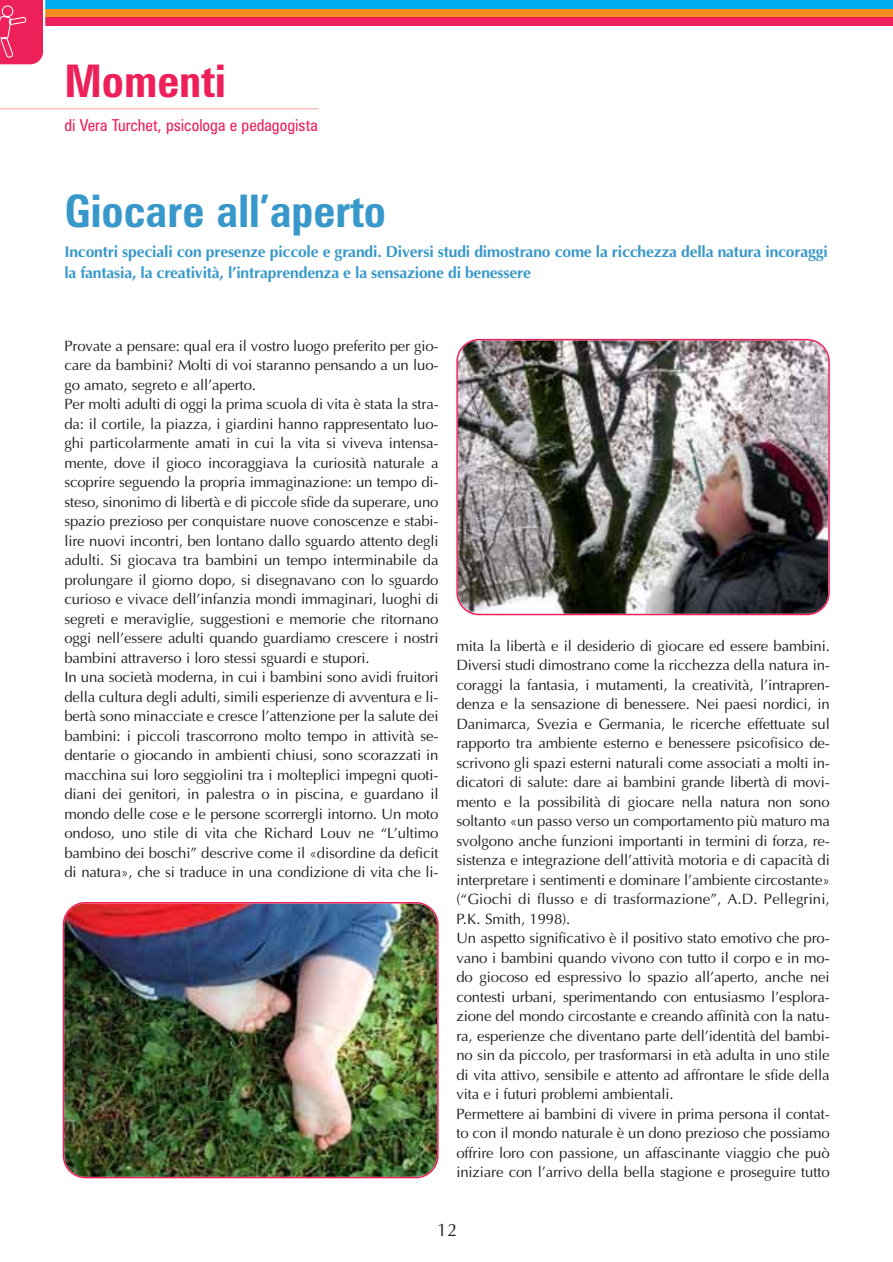
<style>
.page{position:relative;width:893px;height:1262px;background:#fff}
.page>*{position:absolute;margin:0;border:0;box-sizing:border-box;transform-origin:0 0}
.t1{font:700 condensed 45px "Zurich BT";color:#3898ca}
.t2{font:700 condensed 45px "Zurich BT";color:#ee2059}
.t3{font:18px "Optima";color:#231f20}
.t4{font:condensed 16.5px "Zurich BT";color:#ee2059}
.t5{font:700 15.75px/21px "Optima";letter-spacing:-.01em;color:#3898ca}
.t6{font:15px/19.5px "Optima";letter-spacing:-.01em;color:#231f20}
</style>
<div class="page">
<div style="left:1px;top:0;width:892px;height:9px;background:#00aeef"></div>
<div style="left:1px;top:9px;width:892px;height:9px;background:#f68b1e"></div>
<div style="left:1px;top:18px;width:892px;height:8px;background:#ee2059"></div>
<hr style="left:43px;top:0;width:2px;height:50px;background:#fff">
<svg style="left:0;top:0;width:43px;height:64px;background:#ef2f64"></svg>
<hr style="left:0;top:108px;width:319px;height:1px;background:#fac0be">
<img style="left:456px;top:339px;width:374px;height:276px">
<img style="left:63px;top:902px;width:376px;height:276px">
<h1 class="t2" style="left:64px;top:64px;width:163px">Momenti</h1>
<p class="t4" style="left:64px;top:120px;width:255px">di Vera Turchet, psicologa e pedagogista</p>
<h1 class="t1" style="left:64px;top:194px;width:323px">Giocare all’aperto</h1>
<p class="t5" style="left:64px;top:242px;width:765px">Incontri speciali con presenze piccole e grandi. Diversi studi dimostrano come la ricchezza della natura incoraggi la fantasia, la creatività, l’intraprendenza e la sensazione di benessere</p>
<p class="t6" style="left:64px;top:337px;width:376px">Provate a pensare: qual era il vostro luogo preferito per gio&shy;care da bambini? Molti di voi staranno pensando a un luo&shy;go amato, segreto e all’aperto.<br>Per molti adulti di oggi la prima scuola di vita è stata la stra&shy;da: il cortile, la piazza, i giardini hanno rappresentato luo&shy;ghi particolarmente amati in cui la vita si viveva intensa&shy;mente, dove il gioco incoraggiava la curiosità naturale a scoprire seguendo la propria immaginazione: un tempo di&shy;steso, sinonimo di libertà e di piccole sfide da superare, uno spazio prezioso per conquistare nuove conoscenze e stabi&shy;lire nuovi incontri, ben lontano dallo sguardo attento degli adulti. Si giocava tra bambini un tempo interminabile da prolungare il giorno dopo, si disegnavano con lo sguardo curioso e vivace dell’infanzia mondi immaginari, luoghi di segreti e meraviglie, suggestioni e memorie che ritornano oggi nell’essere adulti quando guardiamo crescere i nostri bambini attraverso i loro stessi sguardi e stupori.<br>In una società moderna, in cui i bambini sono avidi fruitori della cultura degli adulti, simili esperienze di avventura e li&shy;bertà sono minacciate e cresce l’attenzione per la salute dei bambini: i piccoli trascorrono molto tempo in attività se&shy;dentarie o giocando in ambienti chiusi, sono scorazzati in macchina sui loro seggiolini tra i molteplici impegni quoti&shy;diani dei genitori, in palestra o in piscina, e guardano il mondo delle cose e le persone scorrergli intorno. Un moto ondoso, uno stile di vita che Richard Louv ne “L’ultimo bambino dei boschi” descrive come il «disordine da deficit di natura», che si traduce in una condizione di vita che li-</p>
<p class="t6" style="left:456px;top:637px;width:375px">mita la libertà e il desiderio di giocare ed essere bambini.<br>Diversi studi dimostrano come la ricchezza della natura in&shy;coraggi la fantasia, i mutamenti, la creatività, l’intrapren&shy;denza e la sensazione di benessere. Nei paesi nordici, in Danimarca, Svezia e Germania, le ricerche effettuate sul rapporto tra ambiente esterno e benessere psicofisico de&shy;scrivono gli spazi esterni naturali come associati a molti in&shy;dicatori di salute: dare ai bambini grande libertà di movi&shy;mento e la possibilità di giocare nella natura non sono soltanto «un passo verso un comportamento più maturo ma svolgono anche funzioni importanti in termini di forza, re&shy;sistenza e integrazione dell’attività motoria e di capacità di interpretare i sentimenti e dominare l’ambiente circostante» (“Giochi di flusso e di trasformazione”, A.D. Pellegrini, P.K. Smith, 1998).<br>Un aspetto significativo è il positivo stato emotivo che pro&shy;vano i bambini quando vivono con tutto il corpo e in mo&shy;do giocoso ed espressivo lo spazio all’aperto, anche nei contesti urbani, sperimentando con entusiasmo l’esplora&shy;zione del mondo circostante e creando affinità con la natu&shy;ra, esperienze che diventano parte dell’identità del bambi&shy;no sin da piccolo, per trasformarsi in età adulta in uno stile di vita attivo, sensibile e attento ad affrontare le sfide della vita e i futuri problemi ambientali.<br>Permettere ai bambini di vivere in prima persona il contat&shy;to con il mondo naturale è un dono prezioso che possiamo offrire loro con passione, un affascinante viaggio che può iniziare con l’arrivo della bella stagione e proseguire tutto</p>
<p class="t3" style="left:437px;top:1223px;width:22px">12</p>
</div>
